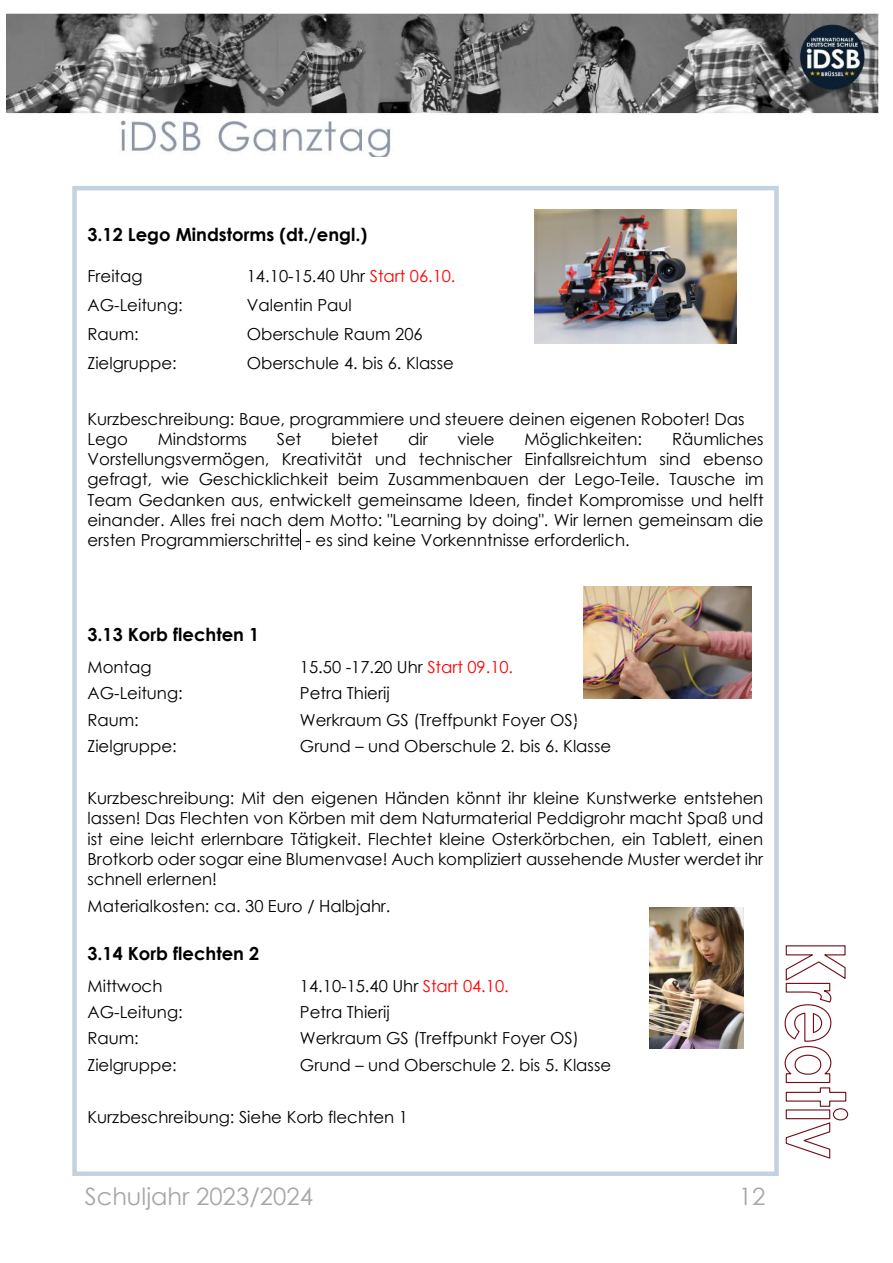
<style>
.page{position:relative;width:893px;height:1263px;background:#fff}
.page>*{position:absolute;margin:0;border:0;box-sizing:border-box;transform-origin:0 0}
.t1{font:24px "Century Gothic";color:#a6a6a6}
.t2{font:700 18px "Century Gothic";color:#000}
.t3{font:16.5px/20.2px "Century Gothic";color:#000;text-align:justify}
.s1{color:#f00}
</style>
<div class="page">
<img style="left:6px;top:14px;width:873px;height:142px">
<div style="left:72px;top:186px;width:707px;height:990px;border:4px solid #c4d1e1"></div>
<img style="left:649px;top:907px;width:95px;height:142px">
<svg style="left:784px;top:945px;width:65px;height:214px"></svg>
<img style="left:584px;top:586px;width:168px;height:112px">
<img style="left:535px;top:209px;width:201px;height:135px">
<h2 class="t2" style="left:87px;top:223px;width:281px">3.12 Lego Mindstorms (dt./engl.)</h2>
<p class="t3" style="left:87px;top:265px;width:57px">Freitag</p>
<p class="t3" style="left:247px;top:265px;width:210px">14.10-15.40 Uhr <span class="s1">Start 06.10.</span></p>
<p class="t3" style="left:87px;top:294px;width:97px">AG-Leitung:</p>
<p class="t3" style="left:247px;top:294px;width:106px">Valentin Paul</p>
<p class="t3" style="left:87px;top:323px;width:53px">Raum:</p>
<p class="t3" style="left:247px;top:323px;width:177px">Oberschule Raum 206</p>
<p class="t3" style="left:87px;top:353px;width:91px">Zielgruppe:</p>
<p class="t3" style="left:247px;top:353px;width:209px">Oberschule 4. bis 6. Klasse</p>
<p class="t3" style="left:87px;top:408px;width:659px">Kurzbeschreibung: Baue, programmiere und steuere deinen eigenen Roboter! Das</p>
<p class="t3" style="left:87px;top:428px;width:42px">Lego</p>
<p class="t3" style="left:158px;top:428px;width:91px">Mindstorms</p>
<p class="t3" style="left:277px;top:428px;width:26px">Set</p>
<p class="t3" style="left:331px;top:428px;width:49px">bietet</p>
<p class="t3" style="left:408px;top:428px;width:21px">dir</p>
<p class="t3" style="left:457px;top:428px;width:39px">viele</p>
<p class="t3" style="left:524px;top:428px;width:119px">Möglichkeiten:</p>
<p class="t3" style="left:87px;top:428px;width:678px;text-indent:585px">Räumliches Vorstellungsvermögen, Kreativität und technischer Einfallsreichtum sind ebenso gefragt, wie Geschicklichkeit beim Zusammenbauen der Lego-Teile. Tausche im Team Gedanken aus, entwickelt gemeinsame Ideen, findet Kompromisse und helft einander. Alles frei nach dem Motto: "Learning by doing". Wir lernen gemeinsam die ersten Programmierschritte - es sind keine Vorkenntnisse erforderlich.</p>
<h2 class="t2" style="left:87px;top:623px;width:173px">3.13 Korb flechten 1</h2>
<p class="t3" style="left:87px;top:656px;width:66px">Montag</p>
<p class="t3" style="left:300px;top:656px;width:215px">15.50 -17.20 Uhr <span class="s1">Start 09.10.</span></p>
<p class="t3" style="left:87px;top:683px;width:97px">AG-Leitung:</p>
<p class="t3" style="left:300px;top:683px;width:91px">Petra Thierij</p>
<p class="t3" style="left:87px;top:709px;width:53px">Raum:</p>
<p class="t3" style="left:300px;top:709px;width:280px">Werkraum GS (Treffpunkt Foyer OS)</p>
<p class="t3" style="left:87px;top:735px;width:91px">Zielgruppe:</p>
<p class="t3" style="left:300px;top:735px;width:313px">Grund – und Oberschule 2. bis 6. Klasse</p>
<p class="t3" style="left:87px;top:787px;width:677px">Kurzbeschreibung: Mit den eigenen Händen könnt ihr kleine Kunstwerke entstehen lassen! Das Flechten von Körben mit dem Naturmaterial Peddigrohr macht Spaß und ist eine leicht erlernbare Tätigkeit. Flechtet kleine Osterkörbchen, ein Tablett, einen Brotkorb oder sogar eine Blumenvase! Auch kompliziert aussehende Muster werdet ihr schnell erlernen!</p>
<p class="t3" style="left:87px;top:895px;width:305px">Materialkosten: ca. 30 Euro / Halbjahr.</p>
<h2 class="t2" style="left:87px;top:942px;width:173px">3.14 Korb flechten 2</h2>
<p class="t3" style="left:87px;top:975px;width:77px">Mittwoch</p>
<p class="t3" style="left:300px;top:975px;width:210px">14.10-15.40 Uhr <span class="s1">Start 04.10.</span></p>
<p class="t3" style="left:87px;top:1001px;width:97px">AG-Leitung:</p>
<p class="t3" style="left:300px;top:1001px;width:91px">Petra Thierij</p>
<p class="t3" style="left:87px;top:1028px;width:53px">Raum:</p>
<p class="t3" style="left:300px;top:1028px;width:280px">Werkraum GS (Treffpunkt Foyer OS)</p>
<p class="t3" style="left:87px;top:1054px;width:91px">Zielgruppe:</p>
<p class="t3" style="left:300px;top:1054px;width:313px">Grund – und Oberschule 2. bis 5. Klasse</p>
<p class="t3" style="left:87px;top:1106px;width:322px">Kurzbeschreibung: Siehe Korb flechten 1</p>
<h1 class="t1" style="left:85px;top:1180px;width:230px">Schuljahr 2023/2024</h1>
<h1 class="t1" style="left:739px;top:1180px;width:28px">12</h1>
</div>
